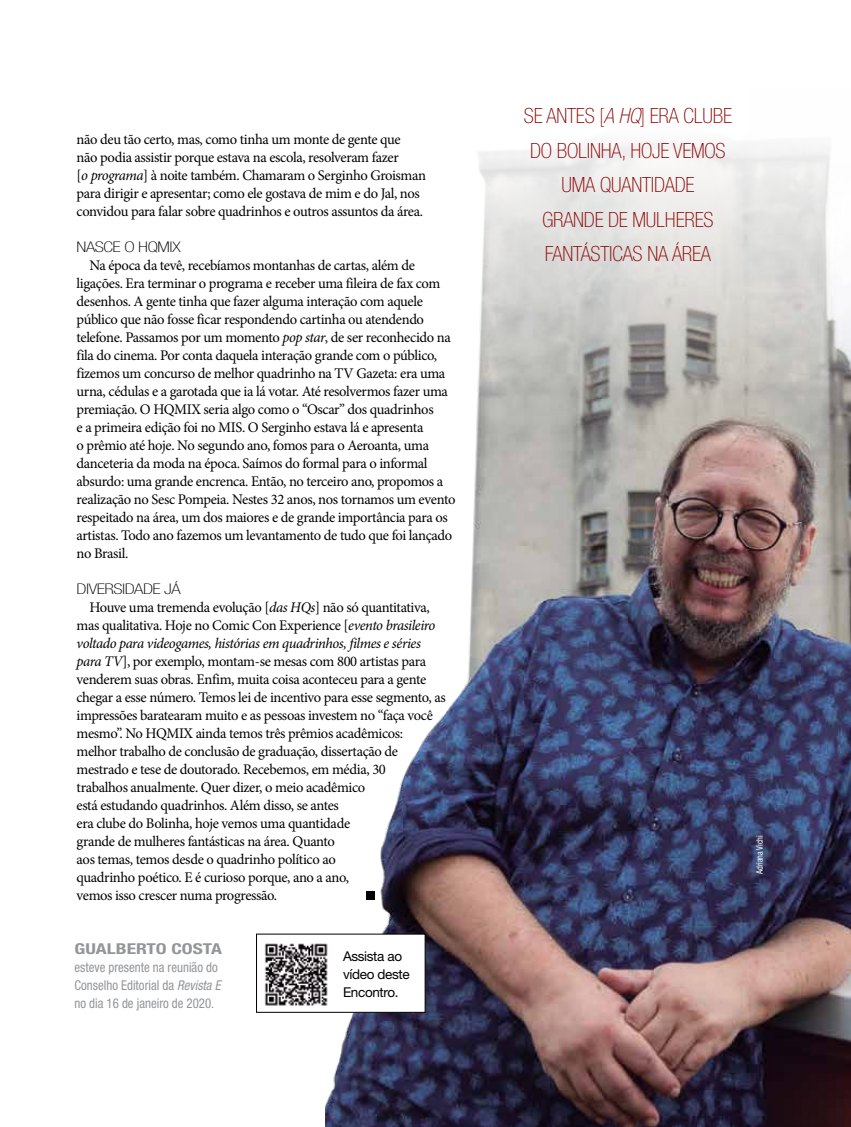
<style>
.page{position:relative;width:851px;height:1127px;background:#fff}
.page>*{position:absolute;margin:0;border:0;box-sizing:border-box;transform-origin:0 0}
.t1{font:100 condensed 21px/34.5px "Helvetica Neue LT Std";letter-spacing:-.01em;color:#890203;text-align:center}
.t2{font:700 condensed 15px "Helvetica Neue LT Std";color:#939598;scale:1.3 1}
.t3{font:14.7px/18px "Minion Pro";letter-spacing:-.025em;color:#000}
.t4{font:100 condensed 14.7px "Helvetica Neue LT Std";letter-spacing:-.025em;color:#000;scale:1.3 1}
.t5{font:condensed 13.5px/18px "Helvetica Neue LT Std";color:#939598;scale:.95 1}
.t6{font:13.5px/18px "Helvetica Neue LT Std";letter-spacing:-.025em;color:#000}
.t7{font:condensed 9px "Helvetica Neue LT Std";color:#fff;scale:.9 1}
.s1{font-style:italic}
</style>
<div class="page">
<img style="left:325px;top:143px;width:525px;height:984px">
<div style="left:366px;top:891px;width:8px;height:9px;background:#000"></div>
<div style="left:256px;top:934px;width:169px;height:79px;background:#fff;border:1px solid #000"></div>
<img style="left:264px;top:943px;width:64px;height:63px">
<p class="t3" style="left:77px;top:130px;width:351px">não deu tão certo, mas, como tinha um monte de gente que<br>não podia assistir porque estava na escola, resolveram fazer<br>[<span class="s1">o programa</span>] à noite também. Chamaram o Serginho Groisman para dirigir e apresentar; como ele gostava de mim e do Jal, nos convidou para falar sobre quadrinhos e outros assuntos da área.</p>
<p class="t4" style="left:77px;top:239px;width:82px">NASCE O HQMIX</p>
<p class="t3" style="left:77px;top:256px;width:380px;text-indent:13px">Na época da tevê, recebíamos montanhas de cartas, além de ligações. Era terminar o programa e receber uma fileira de fax com desenhos. A gente tinha que fazer alguma interação com aquele público que não fosse ficar respondendo cartinha ou atendendo telefone. Passamos por um momento <span class="s1">pop star</span>, de ser reconhecido na fila do cinema. Por conta daquela interação grande com o público, fizemos um concurso de melhor quadrinho na TV Gazeta: era uma urna, cédulas e a garotada que ia lá votar. Até resolvermos fazer uma premiação. O HQMIX seria algo como o “Oscar” dos quadrinhos<br>e a primeira edição foi no MIS. O Serginho estava lá e apresenta<br>o prêmio até hoje. No segundo ano, fomos para o Aeroanta, uma danceteria da moda na época. Saímos do formal para o informal absurdo: uma grande encrenca. Então, no terceiro ano, propomos a realização no Sesc Pompeia. Nestes 32 anos, nos tornamos um evento respeitado na área, um dos maiores e de grande importância para os artistas. Todo ano fazemos um levantamento de tudo que foi lançado no Brasil.</p>
<p class="t4" style="left:77px;top:581px;width:82px">DIVERSIDADE JÁ</p>
<p class="t3" style="left:77px;top:598px;width:370px;text-indent:13px">Houve uma tremenda evolução [<span class="s1">das HQs</span>] não só quantitativa, mas qualitativa. Hoje no Comic Con Experience [<span class="s1">evento brasileiro voltado para videogames, histórias em quadrinhos, filmes e séries para TV</span>], por exemplo, montam-se mesas com 800 artistas para venderem suas obras. Enfim, muita coisa aconteceu para a gente chegar a esse número. Temos lei de incentivo para esse segmento, as impressões baratearam muito e as pessoas investem no “faça você mesmo”. No HQMIX ainda temos três prêmios acadêmicos: melhor trabalho de conclusão de graduação, dissertação de mestrado e tese de doutorado. Recebemos, em média, 30<br>trabalhos anualmente. Quer dizer, o meio acadêmico<br>está estudando quadrinhos. Além disso, se antes<br>era clube do Bolinha, hoje vemos uma quantidade<br>grande de mulheres fantásticas na área. Quanto<br>aos temas, temos desde o quadrinho político ao<br>quadrinho poético. E é curioso porque, ano a ano,<br>vemos isso crescer numa progressão.</p>
<p class="t2" style="left:75px;top:940px;width:115px">GUALBERTO COSTA</p>
<p class="t5" style="left:75px;top:958px;width:155px">esteve presente na reunião do<br>Conselho Editorial da <span class="s1">Revista E </span>no dia 16 de janeiro de 2020.</p>
<p class="t6" style="left:343px;top:947px;width:68px">Assista ao vídeo deste<br>Encontro.</p>
<h1 class="t1" style="left:524px;top:98px;width:209px">SE ANTES [<span class="s1">A HQ</span>] ERA CLUBE<br>DO BOLINHA, HOJE VEMOS<br>UMA QUANTIDADE<br>GRANDE DE MULHERES<br>FANTÁSTICAS NA ÁREA</h1>
<p class="t7" style="left:754px;top:874px;width:44px;rotate:-90deg">Adriana Vichi</p>
</div>
